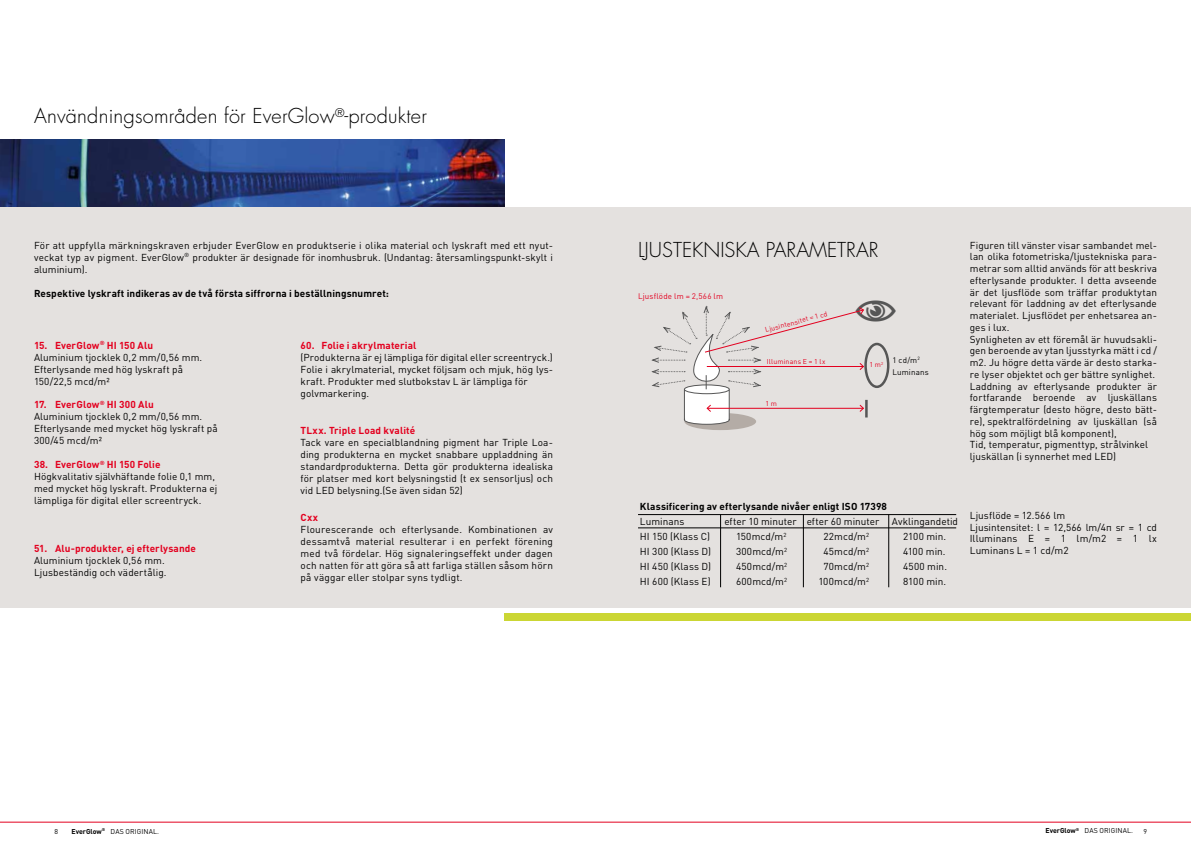
<style>
.page{position:relative;width:1191px;height:842px;background:#fff}
.page>*{position:absolute;margin:0;border:0;box-sizing:border-box;transform-origin:0 0}
.t1{font:300 20px "Futura Std";letter-spacing:.01em;color:#000}
.t2{font:10px/12px "DINOT";letter-spacing:.005em;color:#000}
.t3{font:700 10px "DINOT";letter-spacing:.01em;color:#000}
.t4{font:700 10px "DINOT";letter-spacing:.01em;color:#e3001f}
.t5{font:8px "DINOT";letter-spacing:.025em;color:#e3001f}
.t6{font:8px/12px "DINOT";letter-spacing:.015em;color:#000}
.t7{font:7px "DINOT";letter-spacing:.01em;color:#000}
.t8{font:7px "DINOT";letter-spacing:.02em;color:#e3001f}
.s1{font-weight:700;color:#e3001f}
.s2{font-weight:700}
</style>
<div class="page">
<hr style="left:0;top:822px;width:1191px;height:1px;background:#e3001f">
<img style="left:0;top:140px;width:505px;height:67px">
<div style="left:0;top:207px;width:1191px;height:400px;background:#e4e1df"></div>
<div style="left:684px;top:413px;width:72px;height:17px;background:#b4aca6;border-radius:50%"></div>
<hr style="left:803px;top:514px;width:1px;height:73px;background:#000">
<hr style="left:888px;top:514px;width:1px;height:73px;background:#000">
<hr style="left:720px;top:514px;width:1px;height:73px;background:#000">
<hr style="left:638px;top:528px;width:318px;height:1px;background:#000">
<hr style="left:638px;top:514px;width:318px;height:1px;background:#000">
<div style="left:505px;top:613px;width:686px;height:7px;background:#cbd634"></div>
<svg style="left:651px;top:305px;width:239px;height:120px"></svg>
<h1 class="t1" style="left:34px;top:104px;width:394px">Användningsområden för EverGlow<sup>®</sup>-produkter</h1>
<p class="t2" style="left:34px;top:239px;width:520px;text-align:justify">För att uppfylla märkningskraven erbjuder EverGlow en produktserie i olika material och lyskraft med ett nyut&shy;veckat typ av pigment. EverGlow<sup>®</sup> produkter är designade för inomhusbruk. (Undantag: återsamlingspunkt-skylt i aluminium).</p>
<p class="t3" style="left:34px;top:286px;width:356px">Respektive lyskraft indikeras av de två första siffrorna i beställningsnumret:</p>
<p class="t2" style="left:34px;top:339px;width:170px"><span class="s1">15. EverGlow</span><sup>®</sup> <span class="s1">HI 150 Alu<br></span>Aluminium tjocklek 0,2 mm/0,56 mm.<br>Efterlysande med hög lyskraft på<br>150/22,5 mcd/m²</p>
<p class="t2" style="left:34px;top:399px;width:185px"><span class="s1">17. EverGlow</span><sup>®</sup> <span class="s1">HI 300 Alu<br></span>Aluminium tjocklek 0,2 mm/0,56 mm.<br>Efterlysande med mycket hög lyskraft på<br>300/45 mcd/m²</p>
<p class="t2" style="left:34px;top:458px;width:185px"><span class="s1">38. EverGlow</span><sup>®</sup> <span class="s1">HI 150 Folie </span>Högkvalitativ självhäftande folie 0,1 mm, med mycket hög lyskraft. Produkterna ej lämpliga för digital eller screentryck.</p>
<p class="t4" style="left:34px;top:542px;width:163px">51. Alu-produkter, ej efterlysande</p>
<p class="t2" style="left:34px;top:554px;width:134px">Aluminium tjocklek 0,56 mm.<br>Ljusbeständig och vädertålig.</p>
<p class="t4" style="left:300px;top:338px;width:117px">60. Folie i akrylmaterial</p>
<p class="t2" style="left:300px;top:351px;width:254px">(Produkterna är ej lämpliga för digital eller screentryck.)<br>Folie i akrylmaterial, mycket följsam och mjuk, hög lys&shy;kraft. Produkter med slutbokstav L är lämpliga för golvmarkering.</p>
<p class="t4" style="left:300px;top:424px;width:116px">TLxx. Triple Load kvalité</p>
<p class="t2" style="left:300px;top:436px;width:254px;text-align:justify">Tack vare en specialblandning pigment har Triple Loa&shy;ding produkterna en mycket snabbare uppladdning än standardprodukterna. Detta gör produkterna idealiska för platser med kort belysningstid (t ex sensorljus) och vid LED belysning.(Se även sidan 52)</p>
<p class="t4" style="left:300px;top:511px;width:19px">Cxx</p>
<p class="t2" style="left:300px;top:523px;width:254px;text-align:justify">Flourescerande och efterlysande. Kombinationen av dessamtvå material resulterar i en perfekt förening med två fördelar. Hög signaleringseffekt under dagen och natten för att göra så att farliga ställen såsom hörn på väggar eller stolpar syns tydligt.</p>
<h1 class="t1" style="left:638px;top:238px;width:242px">LJUSTEKNISKA PARAMETRAR</h1>
<p class="t5" style="left:638px;top:291px;width:87px">Ljusflöde lm = 2,566 lm</p>
<p class="t8" style="left:764px;top:326px;width:66px;rotate:-15deg">Ljusintensitet = 1 cd</p>
<p class="t8" style="left:767px;top:357px;width:60px">Illuminans E = 1 lx</p>
<p class="t8" style="left:765px;top:399px;width:13px">1 m</p>
<p class="t6" style="left:892px;top:354px;width:38px;text-indent:-23px"><sub>1</sub> <sub>m</sub><sub>2</sub> 1 cd/m<sup>2<br></sup>Luminans</p>
<p class="t2" style="left:969px;top:239px;width:189px;line-height:11.7px">Figuren till vänster visar sambandet mel&shy;lan olika fotometriska/ljustekniska para&shy;metrar som alltid används för att beskriva efterlysande produkter. I detta avseende är det ljusflöde som träffar produktytan relevant för laddning av det efterlysande materialet. Ljusflödet per enhetsarea an&shy;ges i lux.<br>Synligheten av ett föremål är huvudsakli&shy;gen beroende av ytan ljusstyrka mätt i cd / m2. Ju högre detta värde är desto starka&shy;re lyser objektet och ger bättre synlighet.<br>Laddning av efterlysande produkter är fortfarande beroende av ljuskällans färgtemperatur (desto högre, desto bätt&shy;re), spektralfördelning av ljuskällan (så hög som möjligt blå komponent),<br>Tid, temperatur, pigmenttyp, strålvinkel ljuskällan (i synnerhet med LED)</p>
<p class="t3" style="left:640px;top:500px;width:248px">Klassificering av efterlysande nivåer enligt ISO 17398</p>
<p class="t2" style="left:640px;top:515px;width:46px">Luminans</p>
<p class="t2" style="left:724px;top:515px;width:235px">efter 10 minuter efter 60 minuter Avklingandetid</p>
<p class="t2" style="left:640px;top:530px;width:72px">HI 150 (Klass C)</p>
<p class="t2" style="left:736px;top:530px;width:52px">150mcd/m<sup>2</sup></p>
<p class="t2" style="left:823px;top:530px;width:47px">22mcd/m<sup>2</sup></p>
<p class="t2" style="left:903px;top:530px;width:45px">2100 min.</p>
<p class="t2" style="left:640px;top:545px;width:73px">HI 300 (Klass D)</p>
<p class="t2" style="left:736px;top:545px;width:53px">300mcd/m<sup>2</sup></p>
<p class="t2" style="left:823px;top:545px;width:47px">45mcd/m<sup>2</sup></p>
<p class="t2" style="left:903px;top:545px;width:44px">4100 min.</p>
<p class="t2" style="left:640px;top:560px;width:73px">HI 450 (Klass D)</p>
<p class="t2" style="left:736px;top:560px;width:53px">450mcd/m<sup>2</sup></p>
<p class="t2" style="left:823px;top:560px;width:47px">70mcd/m<sup>2</sup></p>
<p class="t2" style="left:903px;top:560px;width:45px">4500 min.</p>
<p class="t2" style="left:640px;top:575px;width:72px">HI 600 (Klass E)</p>
<p class="t2" style="left:736px;top:575px;width:53px">600mcd/m<sup>2</sup></p>
<p class="t2" style="left:818px;top:575px;width:52px">100mcd/m<sup>2</sup></p>
<p class="t2" style="left:903px;top:575px;width:45px">8100 min.</p>
<p class="t2" style="left:969px;top:509px;width:189px;line-height:11.7px">Ljusflöde = 12.566 lm<br>Ljusintensitet: l = 12,566 lm/4π sr = 1 cd<br>Illuminans E = 1 lm/m2 = 1 lx<br>Luminans L = 1 cd/m2</p>
<p class="t7" style="left:54px;top:827px;width:5px">8</p>
<p class="t7" style="left:71px;top:827px;width:89px"><span class="s2">EverGlow</span><sup>®</sup> DAS ORIGINAL.</p>
<p class="t7" style="left:1045px;top:826px;width:89px"><span class="s2">EverGlow</span><sup>®</sup> DAS ORIGINAL.</p>
<p class="t7" style="left:1143px;top:827px;width:5px">9</p>
</div>
